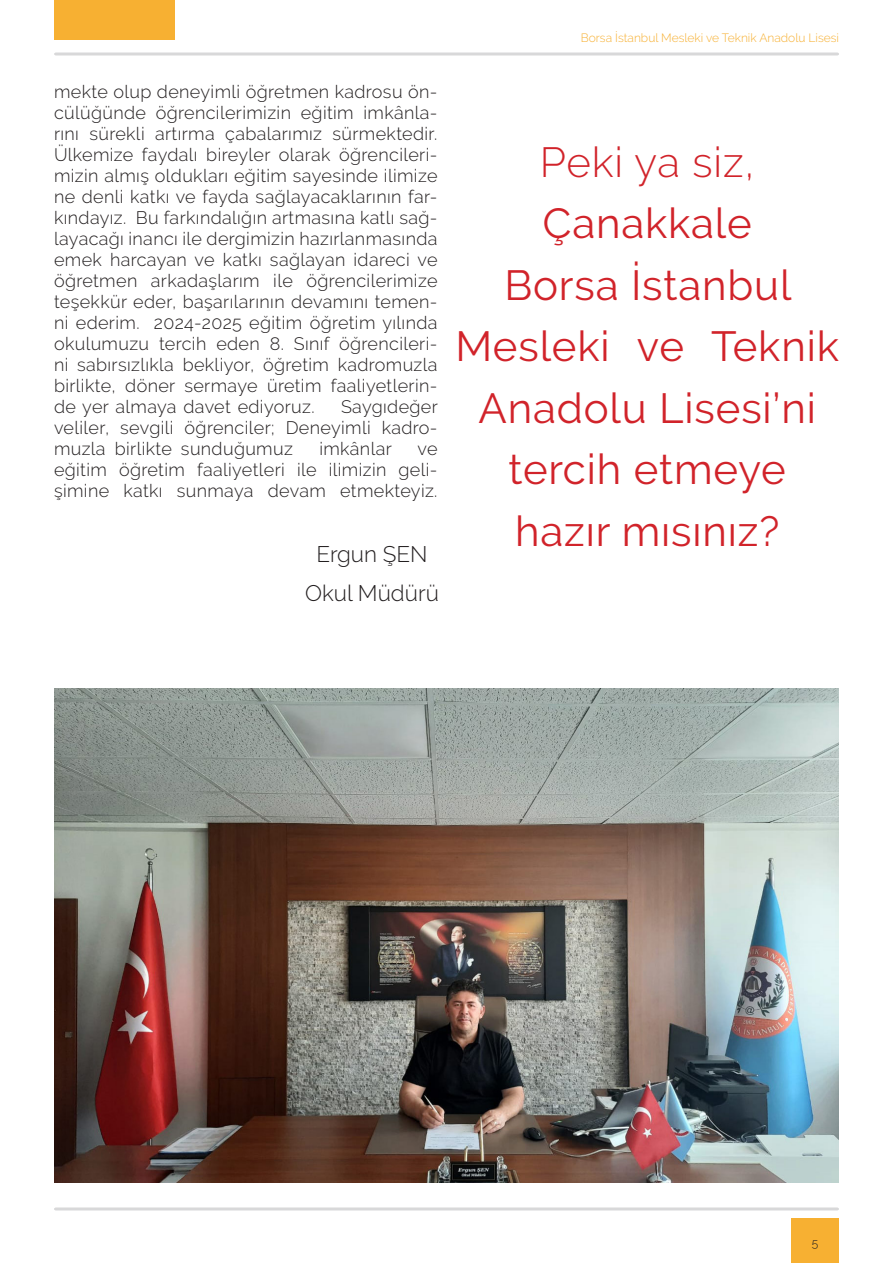
<style>
.page{position:relative;width:893px;height:1263px;background:#fff}
.page>*{position:absolute;margin:0;border:0;box-sizing:border-box;transform-origin:0 0}
.t1{font:42px/61.5px "Raleway";letter-spacing:.02em;color:#d1232a;text-align:center}
.t2{font:300 42px "Raleway";letter-spacing:.02em;color:#d1232a}
.t3{font:300 22.5px/39px "Raleway";color:#231f20;text-align:center}
.t4{font:300 18px/21px "Raleway";letter-spacing:.02em;color:#231f20;text-align:justify}
.t5{font:300 12px "Raleway";color:#f7b032}
.t6{font:300 12px "Raleway";color:#231f20}
</style>
<div class="page">
<svg style="left:54px;top:52px;width:785px;height:4px;background:#e1e1e2"></svg>
<div style="left:791px;top:1218px;width:48px;height:45px;background:#f7b032"></div>
<svg style="left:54px;top:1207px;width:785px;height:3px;background:#dededf"></svg>
<div style="left:54px;top:0;width:121px;height:40px;background:#f7b032"></div>
<img style="left:54px;top:689px;width:785px;height:493px">
<p class="t4" style="left:54px;top:82px;width:385px">mekte olup deneyimli öğretmen kadrosu ön&shy;cülüğünde öğrencilerimizin eğitim imkânla&shy;rını sürekli artırma çabalarımız sürmektedir.<br>Ülkemize faydalı bireyler olarak öğrencileri&shy;mizin almış oldukları eğitim sayesinde ilimize ne denli katkı ve fayda sağlayacaklarının far&shy;kındayız. Bu farkındalığın artmasına katlı sağ&shy;layacağı inancı ile dergimizin hazırlanmasında emek harcayan ve katkı sağlayan idareci ve öğretmen arkadaşlarım ile öğrencilerimize teşekkür eder, başarılarının devamını temen&shy;ni ederim. 2024-2025 eğitim öğretim yılında okulumuzu tercih eden 8. Sınıf öğrencileri&shy;ni sabırsızlıkla bekliyor, öğretim kadromuzla birlikte, döner sermaye üretim faaliyetlerin&shy;de yer almaya davet ediyoruz.</p>
<p class="t4" style="left:54px;top:397px;width:385px;text-indent:287px">Saygıdeğer veliler, sevgili öğrenciler; Deneyimli kadro&shy;muzla birlikte sunduğumuz</p>
<p class="t4" style="left:319px;top:439px;width:74px">imkânlar</p>
<p class="t4" style="left:54px;top:439px;width:385px;text-indent:363px">ve eğitim öğretim faaliyetleri ile ilimizin geli&shy;şimine katkı sunmaya devam etmekteyiz.</p>
<p class="t3" style="left:305px;top:534px;width:135px">Ergun ŞEN<br>Okul Müdürü</p>
<p class="t5" style="left:581px;top:31px;width:260px">Borsa İstanbul Mesleki ve Teknik Anadolu Lisesi</p>
<h1 class="t2" style="left:540px;top:137px;width:216px">Peki ya siz,</h1>
<h1 class="t1" style="left:455px;top:196px;width:385px">Çanakkale<br>Borsa İstanbul<br>Mesleki ve Teknik<br>Anadolu Lisesi’ni tercih etmeye<br>hazır mısınız?</h1>
<p class="t6" style="left:812px;top:1236px;width:8px">5</p>
</div>
